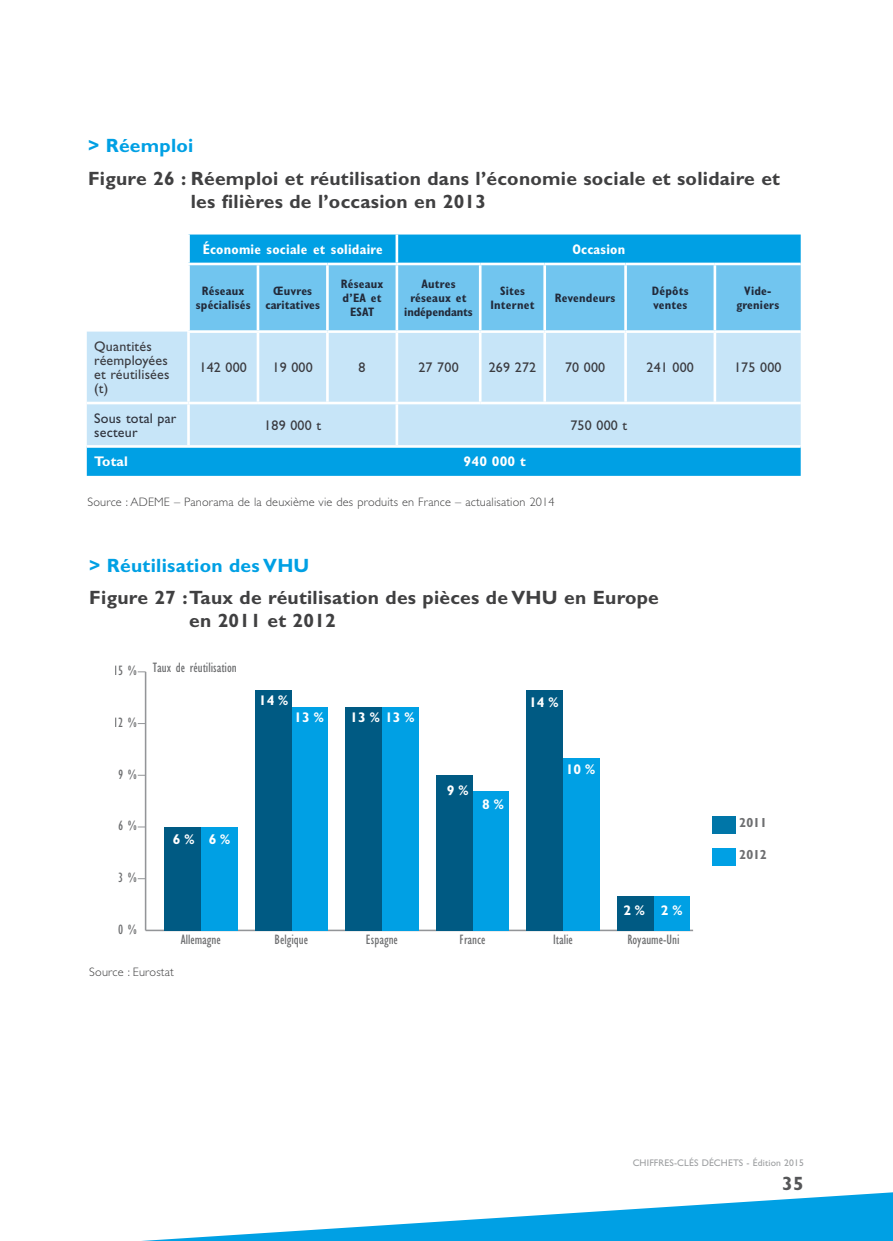
<style>
.page{position:relative;width:893px;height:1241px;background:#fff}
.page>*{position:absolute;margin:0;border:0;box-sizing:border-box;transform-origin:0 0}
.t1{font:700 19.25px/22.8px "Gill Sans Std";letter-spacing:.015em;color:#404041}
.t2{font:700 19.25px "Gill Sans Std";letter-spacing:.015em;color:#00a0e4}
.t3{font:700 19.25px "Gill Sans Std";color:#555658}
.t4{font:14px/14px "Gill Sans Std";letter-spacing:.015em;color:#3a3a3f}
.t5{font:condensed 14px "Gill Sans Std";color:#6d6e70}
.t6{font:700 14px "Gill Sans Std";letter-spacing:.005em;color:#fff}
.t7{font:700 condensed 14px "Gill Sans Std";letter-spacing:.015em;color:#fff}
.t8{font:14px/14px "Gill Sans Std";letter-spacing:.015em;color:#2e323c}
.t9{font:700 condensed 13.12px "Gill Sans Std";color:#6d6e70}
.t10{font:700 condensed 12.25px/14px "Gill Sans Std";letter-spacing:.015em;color:#222a3a;text-align:center}
.t11{font:300 12.25px "Gill Sans Std";letter-spacing:.015em;color:#404041}
.t12{font:700 condensed 12.25px/14px "Gill Sans Std";letter-spacing:-.005em;color:#222a3a;text-align:center}
.t13{font:9.62px "Gill Sans Std";letter-spacing:.015em;color:#9d9fa1}
</style>
<div class="page">
<svg style="left:157px;top:1192px;width:736px;height:48px"></svg>
<svg style="left:190px;top:234px;width:611px;height:96px;background:#50baeb"></svg>
<div style="left:87px;top:331px;width:714px;height:114px;background:#c7e5f8"></div>
<svg style="left:87px;top:447px;width:714px;height:29px;background:#08a2e4"></svg>
<hr style="left:396px;top:234px;width:2px;height:28px;background:#fff">
<hr style="left:187px;top:262px;width:71px;height:3px;background:#fff">
<hr style="left:258px;top:262px;width:69px;height:3px;background:#fff">
<hr style="left:257px;top:265px;width:2px;height:65px;background:#fff">
<hr style="left:327px;top:262px;width:70px;height:3px;background:#fff">
<hr style="left:326px;top:265px;width:3px;height:65px;background:#fff">
<hr style="left:397px;top:262px;width:83px;height:3px;background:#fff">
<hr style="left:396px;top:265px;width:2px;height:65px;background:#fff">
<hr style="left:480px;top:262px;width:65px;height:3px;background:#fff">
<hr style="left:479px;top:265px;width:3px;height:65px;background:#fff">
<hr style="left:545px;top:262px;width:81px;height:3px;background:#fff">
<hr style="left:543px;top:265px;width:3px;height:65px;background:#fff">
<hr style="left:626px;top:262px;width:89px;height:3px;background:#fff">
<hr style="left:624px;top:265px;width:3px;height:65px;background:#fff">
<hr style="left:715px;top:262px;width:86px;height:3px;background:#fff">
<hr style="left:714px;top:265px;width:2px;height:65px;background:#fff">
<hr style="left:187px;top:330px;width:71px;height:3px;background:#fff">
<hr style="left:187px;top:333px;width:3px;height:68px;background:#fff">
<hr style="left:258px;top:330px;width:69px;height:3px;background:#fff">
<hr style="left:257px;top:333px;width:2px;height:68px;background:#fff">
<hr style="left:327px;top:330px;width:70px;height:3px;background:#fff">
<hr style="left:326px;top:333px;width:3px;height:68px;background:#fff">
<hr style="left:397px;top:330px;width:83px;height:3px;background:#fff">
<hr style="left:396px;top:333px;width:2px;height:68px;background:#fff">
<hr style="left:480px;top:330px;width:65px;height:3px;background:#fff">
<hr style="left:479px;top:333px;width:3px;height:68px;background:#fff">
<hr style="left:545px;top:330px;width:81px;height:3px;background:#fff">
<hr style="left:543px;top:333px;width:3px;height:68px;background:#fff">
<hr style="left:626px;top:330px;width:89px;height:3px;background:#fff">
<hr style="left:624px;top:333px;width:3px;height:68px;background:#fff">
<hr style="left:715px;top:330px;width:86px;height:3px;background:#fff">
<hr style="left:714px;top:333px;width:2px;height:68px;background:#fff">
<hr style="left:189px;top:401px;width:69px;height:3px;background:#fff">
<hr style="left:187px;top:404px;width:3px;height:41px;background:#fff">
<hr style="left:258px;top:401px;width:222px;height:3px;background:#fff">
<hr style="left:396px;top:404px;width:2px;height:41px;background:#fff">
<hr style="left:480px;top:401px;width:321px;height:3px;background:#fff">
<hr style="left:87px;top:401px;width:102px;height:3px;background:#fff">
<hr style="left:146px;top:929px;width:547px;height:2px;background:#939598">
<hr style="left:145px;top:671px;width:1px;height:259px;background:#939598">
<div style="left:382px;top:706px;width:36px;height:224px;background:#00a0e4"></div>
<div style="left:345px;top:706px;width:37px;height:224px;background:#005a83"></div>
<div style="left:201px;top:826px;width:36px;height:104px;background:#00a0e4"></div>
<div style="left:164px;top:826px;width:37px;height:104px;background:#005a83"></div>
<div style="left:291px;top:706px;width:37px;height:224px;background:#00a0e4"></div>
<div style="left:255px;top:690px;width:36px;height:240px;background:#005a83"></div>
<div style="left:472px;top:791px;width:37px;height:139px;background:#00a0e4"></div>
<div style="left:436px;top:775px;width:36px;height:155px;background:#005a83"></div>
<div style="left:563px;top:757px;width:36px;height:173px;background:#00a0e4"></div>
<div style="left:526px;top:690px;width:37px;height:240px;background:#005a83"></div>
<div style="left:653px;top:895px;width:37px;height:35px;background:#00a0e4"></div>
<div style="left:617px;top:895px;width:36px;height:35px;background:#005a83"></div>
<div style="left:712px;top:816px;width:23px;height:17px;background:#0076a8"></div>
<div style="left:712px;top:848px;width:23px;height:17px;background:#00a0e4"></div>
<p class="t2" style="left:88px;top:138px;width:107px">&gt; Réemploi</p>
<p class="t1" style="left:191px;top:169px;width:591px;text-indent:-103px">Figure 26 : Réemploi et réutilisation dans l’économie sociale et solidaire et les filières de l’occasion en 2013</p>
<p class="t4" style="left:94px;top:341px;width:77px">Quantités réemployées et réutilisées (t)</p>
<p class="t7" style="left:203px;top:244px;width:181px">Économie sociale et solidaire</p>
<p class="t7" style="left:572px;top:244px;width:54px">Occasion</p>
<p class="t10" style="left:196px;top:285px;width:56px">Réseaux spécialisés</p>
<p class="t10" style="left:265px;top:285px;width:56px">Œuvres caritatives</p>
<p class="t10" style="left:341px;top:278px;width:44px">Réseaux d’EA et<br>ESAT</p>
<p class="t12" style="left:404px;top:278px;width:70px">Autres réseaux et indépendants</p>
<p class="t10" style="left:490px;top:285px;width:46px">Sites<br>Internet</p>
<p class="t10" style="left:555px;top:292px;width:62px">Revendeurs</p>
<p class="t10" style="left:652px;top:285px;width:38px;text-align:left">Dépôts ventes</p>
<p class="t10" style="left:736px;top:285px;width:44px">Vide&shy;greniers</p>
<p class="t4" style="left:200px;top:362px;width:49px">142 000</p>
<p class="t4" style="left:273px;top:362px;width:42px">19 000</p>
<p class="t4" style="left:359px;top:362px;width:8px">8</p>
<p class="t4" style="left:418px;top:362px;width:42px">27 700</p>
<p class="t4" style="left:489px;top:362px;width:49px">269 272</p>
<p class="t4" style="left:565px;top:362px;width:42px">70 000</p>
<p class="t4" style="left:646px;top:362px;width:49px">241 000</p>
<p class="t4" style="left:734px;top:362px;width:49px">175 000</p>
<p class="t8" style="left:94px;top:412px;width:84px">Sous total par secteur</p>
<p class="t4" style="left:264px;top:419px;width:58px">189 000 t</p>
<p class="t4" style="left:570px;top:419px;width:58px">750 000 t</p>
<p class="t6" style="left:94px;top:456px;width:35px">Total</p>
<p class="t6" style="left:463px;top:456px;width:64px">940 000 t</p>
<p class="t11" style="left:88px;top:497px;width:469px">Source : ADEME – Panorama de la deuxième vie des produits en France – actualisation 2014</p>
<p class="t2" style="left:89px;top:557px;width:222px">&gt; Réutilisation des VHU</p>
<p class="t1" style="left:189px;top:588px;width:471px;text-indent:-100px">Figure 27 : Taux de réutilisation des pièces de VHU en Europe en 2011 et 2012</p>
<p class="t5" style="left:113px;top:665px;width:25px">15 %</p>
<p class="t5" style="left:153px;top:661px;width:86px">Taux de réutilisation</p>
<p class="t5" style="left:113px;top:716px;width:25px">12 %</p>
<p class="t5" style="left:118px;top:768px;width:20px">9 %</p>
<p class="t5" style="left:118px;top:820px;width:20px">6 %</p>
<p class="t5" style="left:118px;top:871px;width:20px">3 %</p>
<p class="t6" style="left:173px;top:834px;width:59px">6 % 6 %</p>
<p class="t6" style="left:259px;top:694px;width:31px">14 %</p>
<p class="t6" style="left:294px;top:712px;width:31px">13 %</p>
<p class="t6" style="left:350px;top:712px;width:66px">13 % 13 %</p>
<p class="t5" style="left:118px;top:923px;width:20px">0 %</p>
<p class="t5" style="left:275px;top:934px;width:35px">Belgique</p>
<p class="t5" style="left:181px;top:934px;width:42px">Allemagne</p>
<p class="t5" style="left:366px;top:934px;width:34px">Espagne</p>
<p class="t11" style="left:89px;top:967px;width:86px">Source : Eurostat</p>
<p class="t6" style="left:447px;top:784px;width:23px">9 %</p>
<p class="t6" style="left:482px;top:799px;width:23px">8 %</p>
<p class="t6" style="left:529px;top:697px;width:31px">14 %</p>
<p class="t6" style="left:566px;top:763px;width:31px">10 %</p>
<p class="t5" style="left:459px;top:934px;width:27px">France</p>
<p class="t5" style="left:553px;top:934px;width:21px">Italie</p>
<p class="t6" style="left:623px;top:904px;width:61px">2 % 2 %</p>
<p class="t5" style="left:627px;top:934px;width:54px">Royaume-Uni</p>
<p class="t9" style="left:740px;top:817px;width:29px">2011</p>
<p class="t9" style="left:740px;top:850px;width:29px">2012</p>
<p class="t13" style="left:633px;top:1159px;width:173px">CHIFFRES-CLÉS DÉCHETS - Édition 2015</p>
<p class="t3" style="left:782px;top:1175px;width:23px">35</p>
</div>
